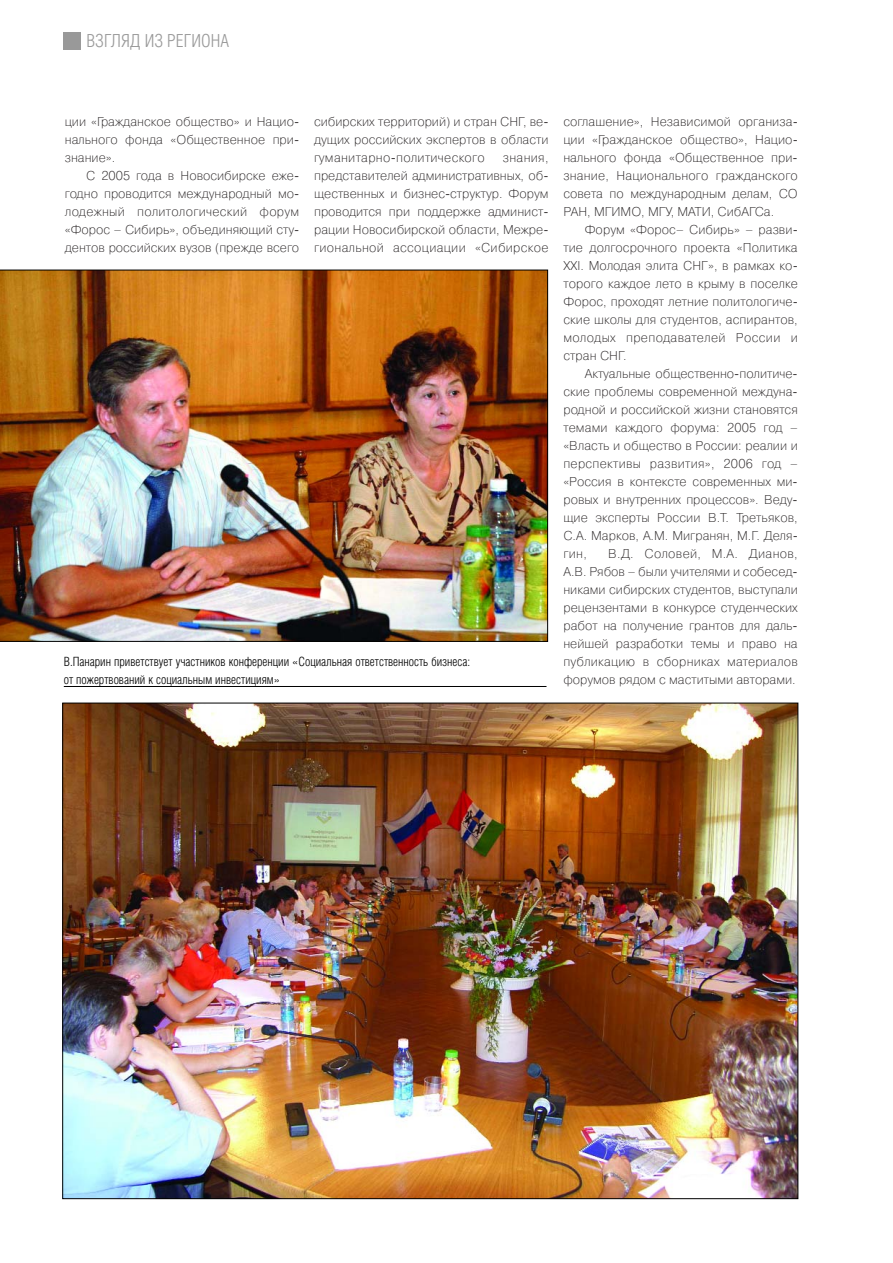
<style>
.page{position:relative;width:893px;height:1263px;background:#fff}
.page>*{position:absolute;margin:0;border:0;box-sizing:border-box;transform-origin:0 0}
.t1{font:300 18px "Helios Cond";color:#999}
.t2{font:12.75px/18px "Pragmatica Light C";color:#231f20;text-align:justify}
.t3{font:300 12.75px/18px "Helios Cond";color:#000}
</style>
<div class="page">
<div style="left:63px;top:33px;width:17px;height:17px;background:#999"></div>
<img style="left:0;top:270px;width:548px;height:372px">
<img style="left:64px;top:705px;width:732px;height:492px">
<hr style="left:64px;top:686px;width:482px;height:1px;background:#000">
<h1 class="t1" style="left:86px;top:36px;width:144px">ВЗГЛЯД ИЗ РЕГИОНА</h1>
<p class="t2" style="left:65px;top:113px;width:236px">ции «Гражданское общество» и Нацио&shy;нального фонда «Общественное при&shy;знание».</p>
<p class="t2" style="left:65px;top:167px;width:236px;text-indent:21px">С 2005 года в Новосибирске еже&shy;годно проводится международный мо&shy;лодежный политологический форум «Форос – Сибирь», объединяющий сту&shy;дентов российских вузов (прежде всего</p>
<p class="t2" style="left:314px;top:113px;width:236px">сибирских территорий) и стран СНГ, ве&shy;дущих российских экспертов в области гуманитарно-политического</p>
<p class="t2" style="left:314px;top:149px;width:236px;text-indent:189px">знания, представителей административных, об&shy;щественных и бизнес-структур. Форум проводится при поддержке админист&shy;рации Новосибирской области, Межре&shy;гиональной ассоциации «Сибирское</p>
<p class="t3" style="left:64px;top:655px;width:408px">В.Панарин приветствует участников конференции «Социальная ответственность бизнеса: от пожертвований к социальным инвестициям»</p>
<p class="t2" style="left:563px;top:113px;width:236px">соглашение», Независимой организа&shy;ции «Гражданское общество», Нацио&shy;нального фонда «Общественное при&shy;знание, Национального гражданского совета по международным делам, СО РАН, МГИМО, МГУ, МАТИ, СибАГСа.</p>
<p class="t2" style="left:563px;top:221px;width:236px;text-indent:21px">Форум «Форос– Сибирь» – разви&shy;тие долгосрочного проекта «Политика XXI. Молодая элита СНГ», в рамках ко&shy;торого каждое лето в крыму в поселке Форос, проходят летние политологиче&shy;ские школы для студентов, аспирантов, молодых преподавателей России и стран СНГ.</p>
<p class="t2" style="left:563px;top:365px;width:236px;text-indent:21px">Актуальные общественно-политиче&shy;ские проблемы современной междуна&shy;родной и российской жизни становятся темами каждого форума: 2005 год – «Власть и общество в России: реалии и перспективы развития», 2006 год – «Россия в контексте современных ми&shy;ровых и внутренних процессов». Веду&shy;щие эксперты России В.Т. Третьяков, С.А. Марков, А.М. Мигранян, М.Г. Деля&shy;гин,</p>
<p class="t2" style="left:563px;top:545px;width:236px;text-indent:45px">В.Д. Соловей, М.А. Дианов, А.В. Рябов – были учителями и собесед&shy;никами сибирских студентов, выступали рецензентами в конкурсе студенческих работ на получение грантов для даль&shy;нейшей разработки темы и право на публикацию в сборниках материалов форумов рядом с маститыми авторами.</p>
</div>
